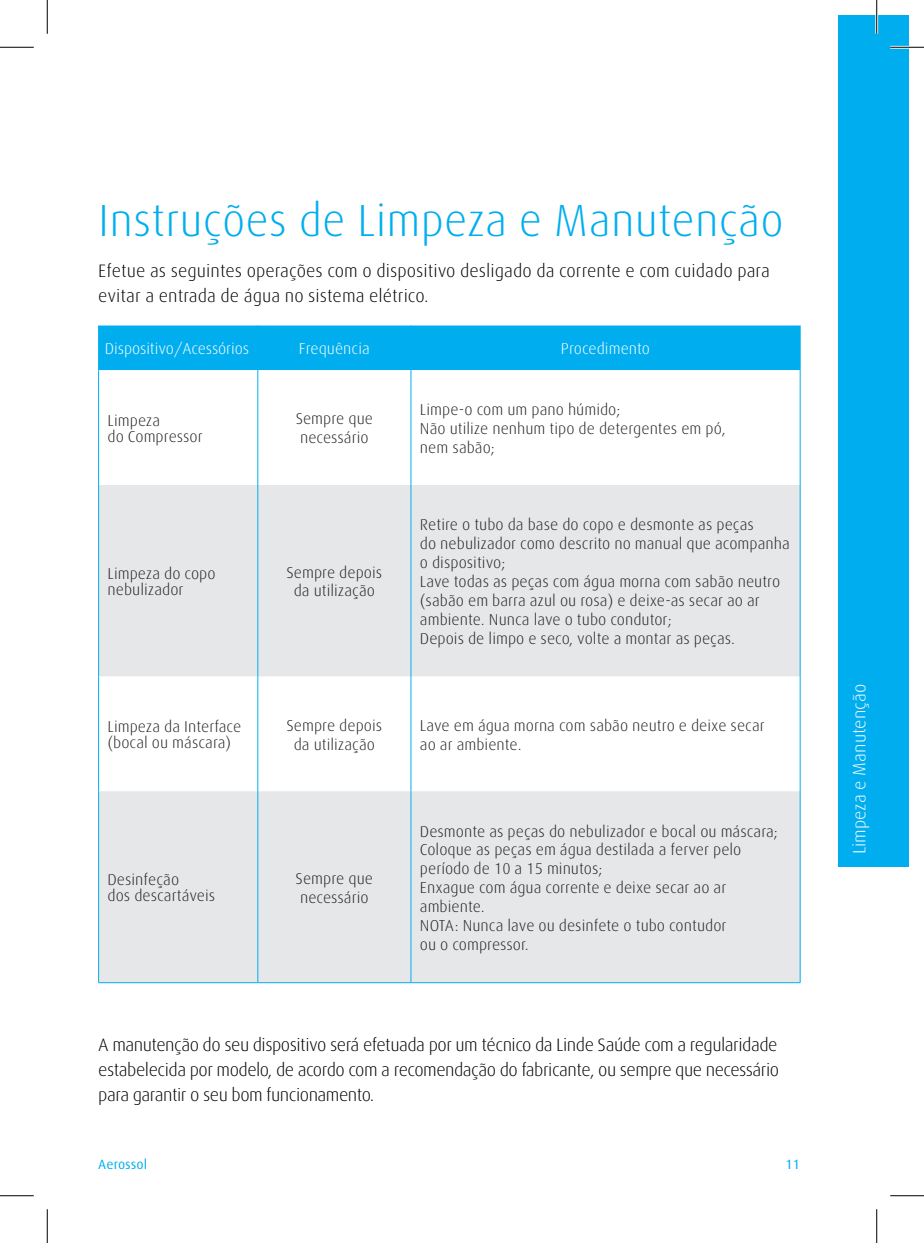
<style>
.page{position:relative;width:924px;height:1243px;background:#fff}
.page>*{position:absolute;margin:0;border:0;box-sizing:border-box;transform-origin:0 0}
.t1{font:300 45px "Linde Dax OT";color:#00aeef}
.t2{font:300 18px/24.8px "Linde Dax OT";color:#000}
.t3{font:300 18px "Linde Dax OT";color:#fff}
.t4{font:300 15.75px/18.9px "Linde Dax OT";color:#231f20}
.t5{font:300 15.75px "Linde Dax OT";letter-spacing:-.01em;color:#fff}
.t6{font:13.5px "Linde Dax OT";color:#00aeef}
</style>
<div class="page">
<div style="left:838px;top:15px;width:70px;height:852px;background:#00aeef"></div>
<div style="left:99px;top:325px;width:700px;height:45px;background:#00aeef"></div>
<svg style="left:99px;top:370px;width:313px;height:115px"></svg>
<svg style="left:99px;top:485px;width:700px;height:497px;fill:#e6e7e9"></svg>
<hr style="left:98px;top:325px;width:1px;height:45px;background:#00aeef">
<hr style="left:257px;top:325px;width:1px;height:45px;background:#00aeef">
<hr style="left:410px;top:325px;width:1px;height:45px;background:#00aeef">
<hr style="left:799px;top:325px;width:1px;height:45px;background:#00aeef">
<hr style="left:98px;top:370px;width:1px;height:115px;background:#00aeef">
<hr style="left:257px;top:370px;width:1px;height:115px;background:#00aeef">
<hr style="left:410px;top:370px;width:1px;height:115px;background:#00aeef">
<hr style="left:799px;top:370px;width:1px;height:115px;background:#00aeef">
<hr style="left:98px;top:485px;width:1px;height:191px;background:#00aeef">
<hr style="left:257px;top:485px;width:1px;height:191px;background:#00aeef">
<hr style="left:410px;top:485px;width:1px;height:191px;background:#00aeef">
<hr style="left:799px;top:485px;width:1px;height:191px;background:#00aeef">
<hr style="left:98px;top:676px;width:1px;height:115px;background:#00aeef">
<hr style="left:257px;top:676px;width:1px;height:115px;background:#00aeef">
<hr style="left:410px;top:676px;width:1px;height:115px;background:#00aeef">
<hr style="left:799px;top:676px;width:1px;height:115px;background:#00aeef">
<hr style="left:98px;top:791px;width:1px;height:191px;background:#00aeef">
<hr style="left:257px;top:791px;width:1px;height:191px;background:#00aeef">
<hr style="left:410px;top:791px;width:1px;height:191px;background:#00aeef">
<hr style="left:799px;top:791px;width:1px;height:191px;background:#00aeef">
<hr style="left:98px;top:982px;width:160px;height:1px;background:#00aeef">
<hr style="left:258px;top:982px;width:153px;height:1px;background:#00aeef">
<hr style="left:411px;top:982px;width:389px;height:1px;background:#00aeef">
<hr style="left:890px;top:46px;width:34px;height:3px;background:#fff">
<hr style="left:875px;top:0;width:3px;height:34px;background:#fff">
<hr style="left:0;top:47px;width:34px;height:1px;background:#000">
<hr style="left:890px;top:47px;width:34px;height:1px;background:#000">
<hr style="left:0;top:1195px;width:34px;height:1px;background:#000">
<hr style="left:890px;top:1195px;width:34px;height:1px;background:#000">
<hr style="left:47px;top:0;width:1px;height:34px;background:#000">
<hr style="left:47px;top:1209px;width:1px;height:34px;background:#000">
<hr style="left:876px;top:0;width:1px;height:34px;background:#000">
<hr style="left:876px;top:1209px;width:1px;height:34px;background:#000">
<h1 class="t1" style="left:98px;top:191px;width:687px">Instruções de Limpeza e Manutenção</h1>
<p class="t2" style="left:98px;top:258px;width:673px">Efetue as seguintes operações com o dispositivo desligado da corrente e com cuidado para evitar a entrada de água no sistema elétrico.</p>
<p class="t5" style="left:105px;top:338px;width:146px">Dispositivo/Acessórios</p>
<p class="t5" style="left:299px;top:338px;width:72px">Frequência</p>
<p class="t5" style="left:561px;top:338px;width:91px">Procedimento</p>
<p class="t4" style="left:108px;top:411px;width:97px;line-height:16.2px">Limpeza<br>do Compressor</p>
<p class="t4" style="left:296px;top:409px;width:79px">Sempre que necessário</p>
<p class="t4" style="left:420px;top:399px;width:307px">Limpe-o com um pano húmido;<br>Não utilize nenhum tipo de detergentes em pó, nem sabão;</p>
<p class="t4" style="left:108px;top:565px;width:110px;line-height:16.2px">Limpeza do copo nebulizador</p>
<p class="t4" style="left:286px;top:562px;width:97px;text-align:center">Sempre depois da utilização</p>
<p class="t4" style="left:420px;top:515px;width:371px">Retire o tubo da base do copo e desmonte as peças<br>do nebulizador como descrito no manual que acompanha o dispositivo;<br>Lave todas as peças com água morna com sabão neutro (sabão em barra azul ou rosa) e deixe-as secar ao ar ambiente. Nunca lave o tubo condutor;<br>Depois de limpo e seco, volte a montar as peças.</p>
<p class="t4" style="left:108px;top:718px;width:135px;line-height:16.2px">Limpeza da Interface (bocal ou máscara)</p>
<p class="t4" style="left:286px;top:715px;width:97px;text-align:center">Sempre depois da utilização</p>
<p class="t4" style="left:420px;top:715px;width:346px">Lave em água morna com sabão neutro e deixe secar ao ar ambiente.</p>
<p class="t4" style="left:108px;top:871px;width:109px;line-height:16.2px">Desinfeção<br>dos descartáveis</p>
<p class="t4" style="left:296px;top:868px;width:79px">Sempre que necessário</p>
<p class="t4" style="left:420px;top:821px;width:359px">Desmonte as peças do nebulizador e bocal ou máscara; Coloque as peças em água destilada a ferver pelo período de 10 a 15 minutos;<br>Enxague com água corrente e deixe secar ao ar ambiente.<br>NOTA: Nunca lave ou desinfete o tubo contudor<br>ou o compressor.</p>
<p class="t2" style="left:98px;top:1031px;width:682px;text-align:justify">A manutenção do seu dispositivo será efetuada por um técnico da Linde Saúde com a regularidade estabelecida por modelo, de acordo com a recomendação do fabricante, ou sempre que necessário para garantir o seu bom funcionamento.</p>
<p class="t6" style="left:98px;top:1155px;width:50px">Aerossol</p>
<p class="t6" style="left:785px;top:1155px;width:16px">11</p>
<p class="t3" style="left:847px;top:854px;width:172px;rotate:-90deg">Limpeza e Manutenção</p>
</div>
